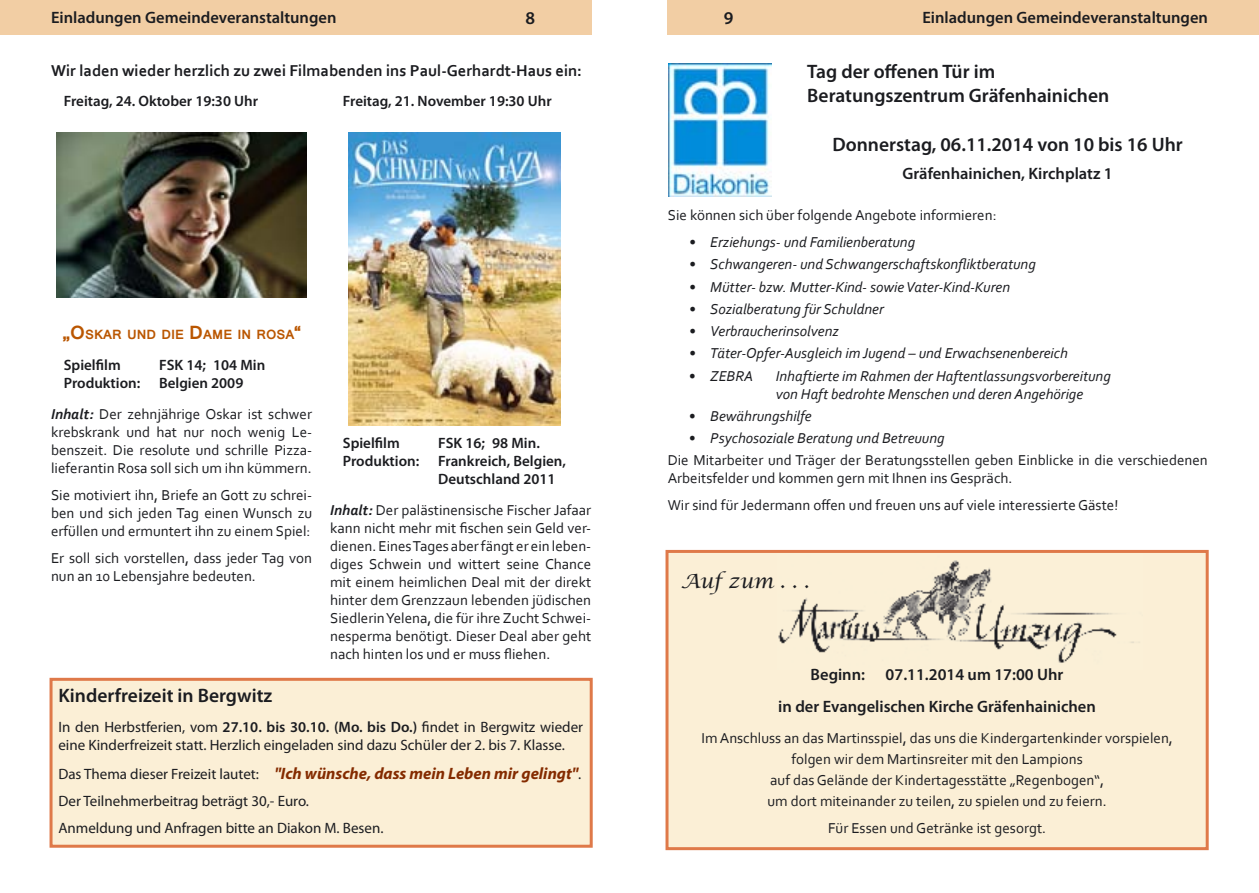
<style>
.page{position:relative;width:1259px;height:893px;background:#fff}
.page>*{position:absolute;margin:0;border:0;box-sizing:border-box;transform-origin:0 0}
.t1{font:600 19.5px/23.4px "Myriad Pro";color:#1b1c20}
.t2{font:italic 19.5px "Lucida Calligraphy";color:#1b1c20}
.t3{font:600 18px "Myriad Pro";color:#1b1c20}
.t4{font:600 16.5px/33px "Myriad Pro";color:#1b1c20;text-align:center}
.t5{font:italic 700 16.5px "Myriad Pro";color:#842b00}
.t6{font:700 16.5px "Corbel";color:#1b1c20}
.t7{font:15px/18px "Corbel";color:#1b1c20;text-align:justify}
.t8{font:italic 15px/18px "Corbel";color:#1b1c20}
.t9{font:15px/18px "Myriad Pro";color:#1b1c20}
.t10{font:600 15px/18px "Myriad Pro";color:#1b1c20}
.t11{font:700 12.6px "Kartika";color:#ba5600}
.s1{font-size:18px}
.s2{font-weight:700;font-style:italic}
.s3{font-weight:600}
.s4{font-weight:400;font-style:normal;font-size:15px;color:#1b1c20}
</style>
<div class="page">
<div style="left:0;top:0;width:591px;height:34px;background:#f2cea4"></div>
<div style="left:668px;top:0;width:591px;height:34px;background:#f2cea4"></div>
<div style="left:50px;top:678px;width:543px;height:170px;background:#fbefd6;border:3px solid #df7949"></div>
<img style="left:57px;top:132px;width:249px;height:165px">
<img style="left:348px;top:132px;width:212px;height:293px">
<img style="left:668px;top:64px;width:103px;height:133px">
<div style="left:665px;top:550px;width:543px;height:300px;background:#fbefd6;border:3px solid #df7949"></div>
<img style="left:778px;top:560px;width:362px;height:103px">
<p class="t4" style="left:51px;top:1px;width:287px">Einladungen Gemeindeveranstaltungen</p>
<p class="t3" style="left:525px;top:6px;width:11px">8</p>
<p class="t3" style="left:723px;top:6px;width:11px">9</p>
<p class="t4" style="left:922px;top:1px;width:287px">Einladungen Gemeindeveranstaltungen</p>
<p class="t6" style="left:51px;top:60px;width:532px">Wir laden wieder herzlich zu zwei Filmabenden ins Paul-Gerhardt-Haus ein:</p>
<p class="t10" style="left:64px;top:91px;width:196px">Freitag, 24. Oktober 19:30 Uhr</p>
<p class="t10" style="left:343px;top:91px;width:210px">Freitag, 21. November 19:30 Uhr</p>
<p class="t11" style="left:62px;top:327px;width:240px"><span class="s1">„O</span>SKAR UND DIE <span class="s1">D</span>AME IN ROSA<span class="s1">“</span></p>
<p class="t10" style="left:64px;top:356px;width:58px">Spielfilm</p>
<p class="t10" style="left:159px;top:356px;width:108px">FSK 14; 104 Min</p>
<p class="t10" style="left:64px;top:374px;width:78px">Produktion:</p>
<p class="t10" style="left:159px;top:374px;width:86px">Belgien 2009</p>
<p class="t7" style="left:51px;top:404px;width:262px"><span class="s2">Inhalt:</span> Der zehnjährige Oskar ist schwer krebskrank und hat nur noch wenig Le&shy;benszeit. Die resolute und schrille Pizza&shy;lieferantin Rosa soll sich um ihn kümmern.</p>
<p class="t7" style="left:51px;top:485px;width:263px">Sie motiviert ihn, Briefe an Gott zu schrei&shy;ben und sich jeden Tag einen Wunsch zu erfüllen und ermuntert ihn zu einem Spiel:</p>
<p class="t7" style="left:51px;top:548px;width:262px">Er soll sich vorstellen, dass jeder Tag von nun an 10 Lebensjahre bedeuten.</p>
<h1 class="t1" style="left:58px;top:683px;width:215px">Kinderfreizeit in Bergwitz</h1>
<p class="t10" style="left:343px;top:433px;width:58px">Spielfilm</p>
<p class="t10" style="left:438px;top:433px;width:103px">FSK 16; 98 Min.</p>
<p class="t10" style="left:343px;top:451px;width:78px">Produktion:</p>
<p class="t10" style="left:438px;top:451px;width:129px">Frankreich, Belgien,<br>Deutschland 2011</p>
<p class="t7" style="left:330px;top:500px;width:263px"><span class="s2">Inhalt:</span> Der palästinensische Fischer Jafaar kann nicht mehr mit fischen sein Geld ver&shy;dienen. Eines Tages aber fängt er ein leben&shy;diges Schwein und wittert seine Chance mit einem heimlichen Deal mit der direkt hinter dem Grenzzaun lebenden jüdischen Siedlerin Yelena, die für ihre Zucht Schwei&shy;nesperma benötigt. Dieser Deal aber geht nach hinten los und er muss fliehen.</p>
<p class="t9" style="left:58px;top:718px;width:526px">In den Herbstferien, vom <span class="s3">27.10. bis 30.10. (Mo. bis Do.)</span> findet in Bergwitz wieder eine Kinderfreizeit statt. Herzlich eingeladen sind dazu Schüler der 2. bis 7. Klasse.</p>
<p class="t5" style="left:58px;top:762px;width:524px"><span class="s4">Das Thema dieser Freizeit lautet:</span> "Ich wünsche, dass mein Leben mir gelingt"<span class="s4">.</span></p>
<p class="t9" style="left:58px;top:787px;width:326px;line-height:27px">Der Teilnehmerbeitrag beträgt 30,- Euro.<br>Anmeldung und Anfragen bitte an Diakon M. Besen.</p>
<h1 class="t1" style="left:807px;top:60px;width:303px">Tag der offenen Tür im<br>Beratungszentrum Gräfenhainichen</h1>
<h1 class="t1" style="left:832px;top:132px;width:352px">Donnerstag, 06.11.2014 von 10 bis 16 Uhr</h1>
<p class="t4" style="left:902px;top:156px;width:212px">Gräfenhainichen, Kirchplatz 1</p>
<p class="t7" style="left:668px;top:206px;width:330px">Sie können sich über folgende Angebote informieren:</p>
<p class="t8" style="left:689px;top:233px;width:228px">• Erziehungs- und Familienberatung</p>
<p class="t8" style="left:689px;top:255px;width:348px">• Schwangeren- und Schwangerschaftskonfliktberatung</p>
<p class="t8" style="left:689px;top:277px;width:323px">• Mütter- bzw. Mutter-Kind- sowieVater-Kind-Kuren</p>
<p class="t8" style="left:689px;top:300px;width:196px">• Sozialberatung für Schuldner</p>
<p class="t8" style="left:689px;top:322px;width:151px">• Verbraucherinsolvenz</p>
<p class="t8" style="left:689px;top:344px;width:380px">• Täter-Opfer-Ausgleich imJugend – und Erwachsenenbereich</p>
<p class="t8" style="left:689px;top:366px;width:66px">• ZEBRA</p>
<p class="t8" style="left:775px;top:366px;width:337px">Inhaftierte im Rahmen der Haftentlassungsvorbereitung von Haft bedrohte Menschen und deren Angehörige</p>
<p class="t8" style="left:689px;top:407px;width:124px">• Bewährungshilfe</p>
<p class="t8" style="left:689px;top:429px;width:257px">• Psychosoziale Beratung und Betreuung</p>
<p class="t7" style="left:667px;top:451px;width:542px">Die Mitarbeiter und Träger der Beratungsstellen geben Einblicke in die verschiedenen<br>Arbeitsfelder und kommen gern mit Ihnen ins Gespräch.</p>
<p class="t7" style="left:667px;top:496px;width:452px">Wir sind für Jedermann offen und freuen uns auf viele interessierte Gäste!</p>
<h1 class="t2" style="left:681px;top:569px;width:130px">Auf zum . . .</h1>
<p class="t4" style="left:778px;top:657px;width:319px">Beginn: 07.11.2014 um 17:00 Uhr<br>in der Evangelischen Kirche Gräfenhainichen</p>
<p class="t7" style="left:701px;top:727px;width:473px;line-height:21px;text-align:center">Im Anschluss an das Martinsspiel, das uns die Kindergartenkinder vorspielen, folgen wir dem Martinsreiter mit den Lampions<br>auf das Gelände der Kindertagesstätte „Regenbogen“,<br>um dort miteinander zu teilen, zu spielen und zu feiern.</p>
<p class="t7" style="left:828px;top:818px;width:220px">Für Essen und Getränke ist gesorgt.</p>
</div>
